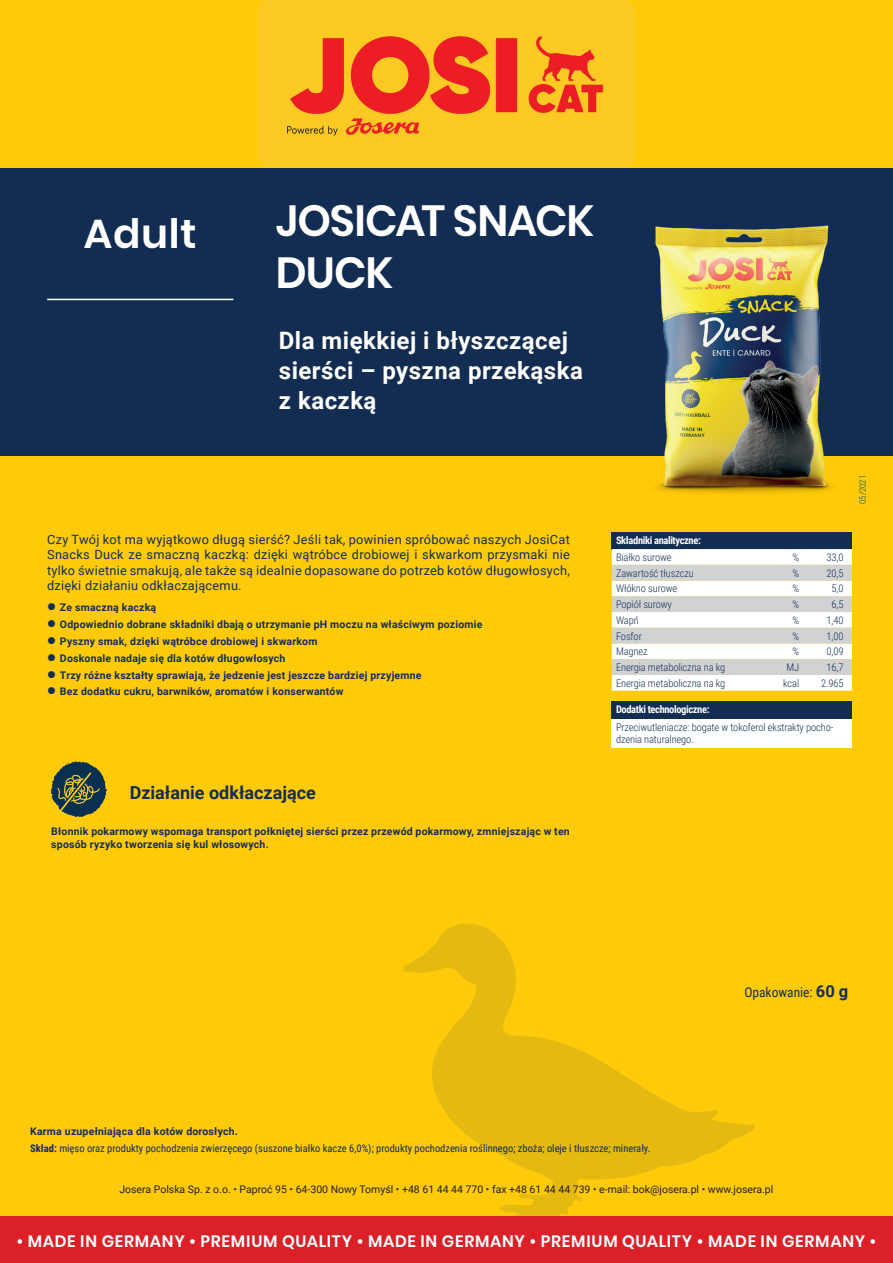
<style>
.page{position:relative;width:893px;height:1263px;background:#feca0a}
.page>*{position:absolute;margin:0;border:0;box-sizing:border-box;transform-origin:0 0}
.t1{font:600 43.5px/52.2px "Poppins";letter-spacing:-.02em;color:#fff}
.t2{font:600 40.5px "Poppins";letter-spacing:.02em;color:#fff}
.t3{font:700 24px/30px "Roboto";letter-spacing:.02em;color:#fff}
.t4{font:700 18px "Roboto";color:#132d52}
.t5{font:600 16.5px "Poppins";letter-spacing:.04em;color:#fff}
.t6{font:13.5px "Roboto Condensed";color:#132d52}
.t7{font:12.75px/15.3px "Roboto";letter-spacing:.02em;color:#132d52;text-align:justify}
.t8{font:700 10.5px/16.8px "Roboto";letter-spacing:.02em;color:#132d52}
.t9{font:300 10.5px/12.6px "Roboto Condensed";letter-spacing:-.01em;color:#132d52}
.t10{font:10.5px "Roboto Condensed";color:#132d52}
.t11{font:10.5px "Roboto";color:#231f20}
.t12{font:700 10.5px "Roboto Condensed";letter-spacing:-.035em;color:#fff}
.t13{font:300 9px "Roboto Condensed";color:#005e48}
.s1{font-weight:700}
.s2{font-family:"Roboto";font-weight:700;font-size:16.5px}
</style>
<div class="page">
<img style="left:343px;top:923px;width:472px;height:294px">
<div style="left:0;top:168px;width:893px;height:288px;background:#132d52"></div>
<img style="left:259px;top:0;width:375px;height:168px">
<img style="left:655px;top:225px;width:177px;height:268px">
<hr style="left:47px;top:299px;width:186px;height:1px;background:#fff">
<img style="left:51px;top:761px;width:55px;height:56px">
<div style="left:612px;top:701px;width:240px;height:17px;background:#132d52"></div>
<div style="left:612px;top:718px;width:240px;height:29px;background:#fff"></div>
<div style="left:612px;top:532px;width:240px;height:17px;background:#132d52"></div>
<svg style="left:612px;top:549px;width:240px;height:142px;background:#eaeae9"></svg>
<div style="left:0;top:1217px;width:893px;height:46px;background:#dc2027"></div>
<h2 class="t2" style="left:84px;top:211px;width:114px">Adult</h2>
<h1 class="t1" style="left:276px;top:195px;width:320px">JOSICAT SNACK<br>DUCK</h1>
<h3 class="t3" style="left:279px;top:324px;width:305px">Dla miękkiej i błyszczącej sierści – pyszna przekąska z kaczką</h3>
<p class="t7" style="left:47px;top:531px;width:524px">Czy Twój kot ma wyjątkowo długą sierść? Jeśli tak, powinien spróbować naszych JosiCat Snacks Duck ze smaczną kaczką: dzięki wątróbce drobiowej i skwarkom przysmaki nie tylko świetnie smakują, ale także są idealnie dopasowane do potrzeb kotów długowłosych, dzięki działaniu odkłaczającemu.</p>
<p class="t8" style="left:60px;top:599px;width:424px">Ze smaczną kaczką<br>Odpowiednio dobrane składniki dbają o utrzymanie pH moczu na właściwym poziomie Pyszny smak, dzięki wątróbce drobiowej i skwarkom<br>Doskonale nadaje się dla kotów długowłosych<br>Trzy różne kształty sprawiają, że jedzenie jest jeszcze bardziej przyjemne<br>Bez dodatku cukru, barwników, aromatów i konserwantów</p>
<h3 class="t4" style="left:130px;top:779px;width:188px">Działanie odkłaczające</h3>
<p class="t8" style="left:51px;top:825px;width:520px;line-height:12.6px">Błonnik pokarmowy wspomaga transport połkniętej sierści przez przewód pokarmowy, zmniejszając w ten sposób ryzyko tworzenia się kul włosowych.</p>
<p class="t12" style="left:616px;top:533px;width:86px">Składniki analityczne:</p>
<p class="t9" style="left:616px;top:550px;width:57px">Białko surowe</p>
<p class="t9" style="left:792px;top:550px;width:8px">%</p>
<p class="t9" style="left:826px;top:550px;width:18px">33,0</p>
<p class="t9" style="left:616px;top:566px;width:79px">Zawartość tłuszczu</p>
<p class="t9" style="left:792px;top:566px;width:8px">%</p>
<p class="t9" style="left:826px;top:566px;width:18px">20,5</p>
<p class="t9" style="left:616px;top:582px;width:63px">Włókno surowe</p>
<p class="t9" style="left:792px;top:582px;width:8px">%</p>
<p class="t9" style="left:831px;top:582px;width:14px">5,0</p>
<p class="t9" style="left:616px;top:598px;width:58px">Popiół surowy</p>
<p class="t9" style="left:792px;top:598px;width:8px">%</p>
<p class="t9" style="left:831px;top:598px;width:14px">6,5</p>
<p class="t9" style="left:616px;top:613px;width:24px">Wapń</p>
<p class="t9" style="left:792px;top:613px;width:8px">%</p>
<p class="t9" style="left:826px;top:613px;width:18px">1,40</p>
<p class="t9" style="left:616px;top:629px;width:27px">Fosfor</p>
<p class="t9" style="left:792px;top:629px;width:8px">%</p>
<p class="t9" style="left:826px;top:629px;width:18px">1,00</p>
<p class="t9" style="left:616px;top:645px;width:33px">Magnez</p>
<p class="t9" style="left:793px;top:645px;width:8px">%</p>
<p class="t9" style="left:826px;top:645px;width:18px">0,09</p>
<p class="t9" style="left:616px;top:661px;width:111px">Energia metaboliczna na kg</p>
<p class="t9" style="left:786px;top:661px;width:14px">MJ</p>
<p class="t9" style="left:826px;top:661px;width:18px">16,7</p>
<p class="t9" style="left:616px;top:676px;width:111px">Energia metaboliczna na kg</p>
<p class="t9" style="left:783px;top:676px;width:18px">kcal</p>
<p class="t9" style="left:821px;top:676px;width:24px">2.965</p>
<p class="t12" style="left:616px;top:702px;width:95px">Dodatki technologiczne:</p>
<p class="t9" style="left:616px;top:720px;width:219px">Przeciwutleniacze: bogate w tokoferol ekstrakty pocho&shy;dzenia naturalnego.</p>
<p class="t13" style="left:856px;top:504px;width:31px;rotate:-90deg">05/2021</p>
<p class="t8" style="left:30px;top:1122px;width:209px">Karma uzupełniająca dla kotów dorosłych.</p>
<p class="t10" style="left:30px;top:1141px;width:622px"><span class="s1">Skład:</span> mięso oraz produkty pochodzenia zwierzęcego (suszone białko kacze 6,0%); produkty pochodzenia roślinnego; zboża; oleje i tłuszcze; minerały.</p>
<p class="t6" style="left:744px;top:983px;width:105px">Opakowanie: <span class="s2">60 g</span></p>
<p class="t11" style="left:119px;top:1182px;width:655px">Josera Polska Sp. z o.o. • Paproć 95 • 64-300 Nowy Tomyśl • +48 61 44 44 770 • fax +48 61 44 44 739 • e-mail: bok@josera.pl • www.josera.pl</p>
<h3 class="t5" style="left:17px;top:1232px;width:861px">• MADE IN GERMANY • PREMIUM QUALITY • MADE IN GERMANY • PREMIUM QUALITY • MADE IN GERMANY •</h3>
</div>
